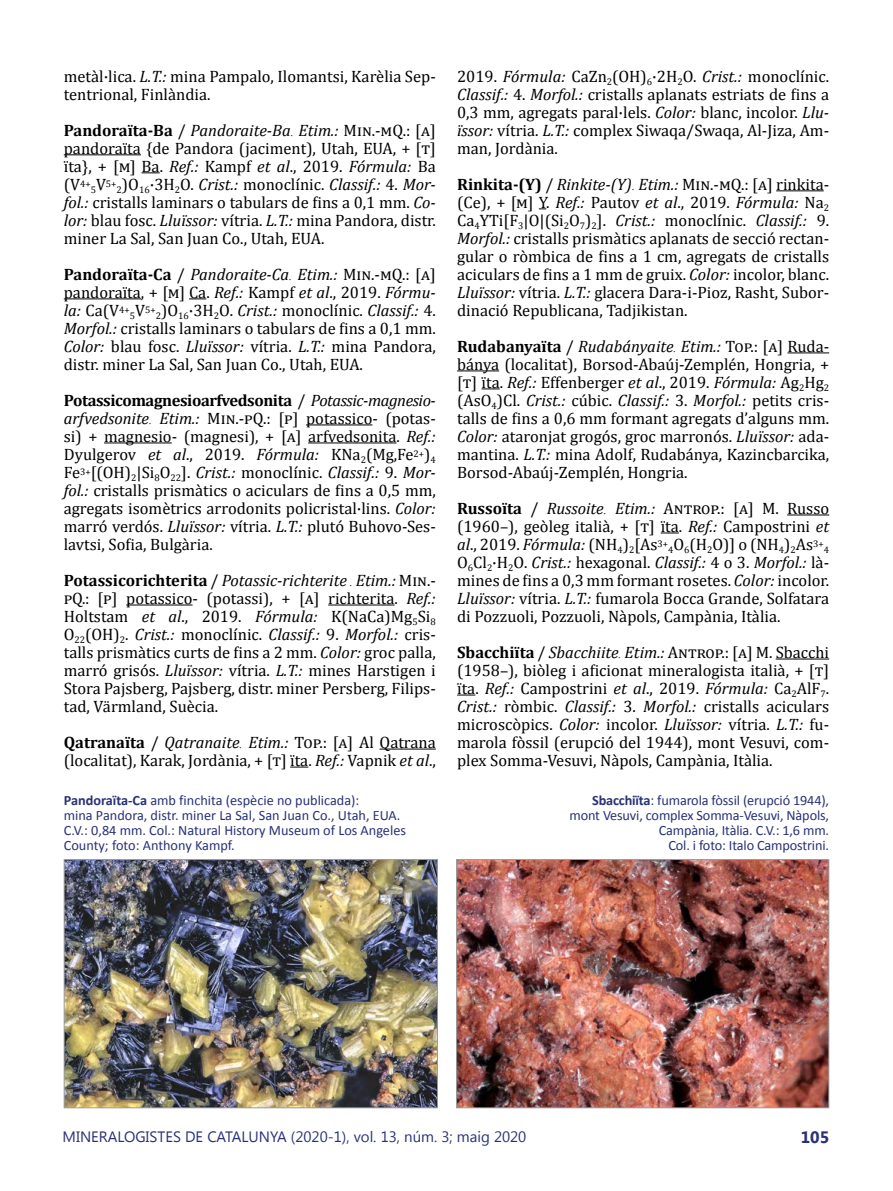
<style>
.page{position:relative;width:893px;height:1191px;background:#fff}
.page>*{position:absolute;margin:0;border:0;box-sizing:border-box;transform-origin:0 0}
.t1{font:16.5px/18px "Cambria";color:#000;text-align:justify}
.t2{font:700 16.5px "Segoe UI";color:#283277}
.t3{font:15px "Segoe UI";color:#283277}
.t4{font:14.25px/15px "Calibri";letter-spacing:-.01em;color:#283277}
.t5{font:9.6px "Cambria";color:#000}
.s1{font-style:italic}
.s2{font-weight:700}
.s3{font-family:"Times New Roman";font-style:italic;font-size:12px}
.s4{font-size:16.5px}
</style>
<div class="page">
<hr style="left:64px;top:154px;width:77px;height:1px;background:#000">
<svg style="left:142px;top:172px;width:18px;height:1px"></svg>
<hr style="left:64px;top:298px;width:77px;height:1px;background:#000">
<svg style="left:189px;top:298px;width:17px;height:1px"></svg>
<hr style="left:306px;top:424px;width:66px;height:1px;background:#000">
<hr style="left:104px;top:442px;width:68px;height:1px;background:#000">
<hr style="left:308px;top:442px;width:88px;height:1px;background:#000">
<hr style="left:126px;top:604px;width:67px;height:1px;background:#000">
<hr style="left:328px;top:604px;width:67px;height:1px;background:#000">
<hr style="left:380px;top:748px;width:56px;height:1px;background:#000">
<svg style="left:290px;top:766px;width:18px;height:1px"></svg>
<hr style="left:776px;top:190px;width:48px;height:1px;background:#000">
<hr style="left:787px;top:352px;width:42px;height:1px;background:#000">
<hr style="left:457px;top:370px;width:42px;height:1px;background:#000">
<svg style="left:481px;top:388px;width:19px;height:1px"></svg>
<hr style="left:787px;top:514px;width:42px;height:1px;background:#000">
<svg style="left:661px;top:532px;width:18px;height:1px"></svg>
<hr style="left:776px;top:658px;width:53px;height:1px;background:#000">
<svg style="left:457px;top:694px;width:18px;height:1px"></svg>
<img style="left:66px;top:861px;width:370px;height:245px">
<div style="left:64px;top:859px;width:374px;height:249px;border:1px solid #9d9d9c"></div>
<img style="left:458px;top:861px;width:369px;height:245px">
<div style="left:456px;top:859px;width:373px;height:249px;border:1px solid #9d9d9c"></div>
<p class="t1" style="left:64px;top:67px;width:374px">metàl·lica. <span class="s1">L.T.:</span> mina Pampalo, Ilomantsi, Karèlia Sep&shy;tentrional, Finlàndia.</p>
<p class="t1" style="left:64px;top:121px;width:374px"><span class="s2">Pandoraïta-Ba</span> / <span class="s1">Pandoraite-Ba</span><span class="s3">.</span> <span class="s1">Etim.:</span> Min.-mQ.: [a] pandoraïta {de Pandora (jaciment), Utah, EUA, + [t] ïta}, + [m] Ba. <span class="s1">Ref.:</span> Kampf <span class="s1">et al</span>., 2019. <span class="s1">Fórmula:</span> Ba (V<sup>4+</sup></p>
<p class="t1" style="left:64px;top:175px;width:374px;text-indent:53px"><sub>2</sub>)O<sub>16</sub>·3H<sub>2</sub>O. <span class="s1">Crist.:</span> monoclínic. <span class="s1">Classif.:</span> 4. <span class="s1">Mor&shy;fol.:</span> cristalls laminars o tabulars de fins a 0,1 mm. <span class="s1">Co&shy;lor:</span> blau fosc. <span class="s1">Lluïssor:</span> vítria. <span class="s1">L.T.:</span> mina Pandora, distr. miner La Sal, San Juan Co., Utah, EUA.</p>
<p class="t1" style="left:64px;top:265px;width:374px"><span class="s2">Pandoraïta-Ca</span> / <span class="s1">Pandoraite-Ca</span><span class="s3">.</span> <span class="s1">Etim.:</span> Min.-mQ.: [a] pandoraïta, + [m] Ca. <span class="s1">Ref.:</span> Kampf <span class="s1">et al</span>., 2019. <span class="s1">Fórmu&shy;la:</span> Ca(V<sup>4+</sup></p>
<p class="t5" style="left:91px;top:178px;width:27px">5<span class="s4">V</span>5+</p>
<p class="t1" style="left:64px;top:301px;width:374px;text-indent:92px"><sub>2</sub>)O<sub>16</sub>·3H<sub>2</sub>O. <span class="s1">Crist.:</span> monoclínic. <span class="s1">Classif.:</span> 4.<br><span class="s1">Morfol.:</span> cristalls laminars o tabulars de fins a 0,1 mm.<br><span class="s1">Color:</span> blau fosc. <span class="s1">Lluïssor:</span> vítria. <span class="s1">L.T.:</span> mina Pandora, distr. miner La Sal, San Juan Co., Utah, EUA.</p>
<p class="t1" style="left:64px;top:391px;width:374px"><span class="s2">Potassicomagnesioarfvedsonita</span> / <span class="s1">Potassic-magnesio&shy;arfvedsonite</span><span class="s3">.</span> <span class="s1">Etim.:</span> Min.-pQ.: [p] potassico- (potas&shy;si) + magnesio- (magnesi), + [a] arfvedsonita. <span class="s1">Ref.:<br></span>Dyulgerov <span class="s1">et al</span>., 2019. <span class="s1">Fórmula:</span> KNa<sub>2</sub>(Mg,Fe<sup>2+</sup>)<sub>4<br></sub>Fe<sup>3+</sup>[(OH)<sub>2</sub>|Si<sub>8</sub>O<sub>22</sub>]. <span class="s1">Crist.:</span> monoclínic. <span class="s1">Classif.:</span> 9. <span class="s1">Mor&shy;fol.:</span> cristalls prismàtics o aciculars de fins a 0,5 mm, agregats isomètrics arrodonits policristal·lins. <span class="s1">Color: </span>marró verdós. <span class="s1">Lluïssor:</span> vítria. <span class="s1">L.T.:</span> plutó Buhovo-Ses&shy;lavtsi, Sofia, Bulgària.</p>
<p class="t1" style="left:64px;top:571px;width:374px"><span class="s2">Potassicorichterita</span> / <span class="s1">Potassic-richterite</span> <span class="s3">.</span> <span class="s1">Etim.:</span> Min.- pQ.: [p] potassico- (potassi), + [a] richterita. <span class="s1">Ref.:<br></span>Holtstam <span class="s1">et al</span>., 2019. <span class="s1">Fórmula:</span> K(NaCa)Mg<sub>5</sub>Si<sub>8<br></sub>O<sub>22</sub>(OH)<sub>2</sub>. <span class="s1">Crist.:</span> monoclínic. <span class="s1">Classif.:</span> 9. <span class="s1">Morfol.:</span> cris&shy;talls prismàtics curts de fins a 2 mm. <span class="s1">Color:</span> groc palla, marró grisós. <span class="s1">Lluïssor:</span> vítria. <span class="s1">L.T.:</span> mines Harstigen i Stora Pajsberg, Pajsberg, distr. miner Persberg, Filips&shy;tad, Värmland, Suècia.</p>
<p class="t1" style="left:64px;top:733px;width:374px"><span class="s2">Qatranaïta</span> / <span class="s1">Qatranaite</span><span class="s3">.</span> <span class="s1">Etim.:</span> Top.: [a] Al Qatrana (localitat), Karak, Jordània, + [t] ïta. <span class="s1">Ref.:</span> Vapnik <span class="s1">et al</span>.,</p>
<p class="t5" style="left:130px;top:304px;width:27px">5<span class="s4">V</span>5+</p>
<p class="t1" style="left:457px;top:67px;width:374px">2019. <span class="s1">Fórmula:</span> CaZn<sub>2</sub>(OH)<sub>6</sub>·2H<sub>2</sub>O. <span class="s1">Crist.:</span> monoclínic.<br><span class="s1">Classif.:</span> 4. <span class="s1">Morfol.:</span> cristalls aplanats estriats de fins a 0,3 mm, agregats paral·lels. <span class="s1">Color:</span> blanc, incolor. <span class="s1">Llu&shy;ïssor:</span> vítria. <span class="s1">L.T.:</span> complex Siwaqa/Swaqa, Al-Jiza, Am&shy;man, Jordània.</p>
<p class="t1" style="left:457px;top:175px;width:374px"><span class="s2">Rinkita-(Y)</span> / <span class="s1">Rinkite-(Y)</span><span class="s3">.</span> <span class="s1">Etim.:</span> Min.-mQ.: [a] rinkita-(Ce), + [m] Y. <span class="s1">Ref.:</span> Pautov <span class="s1">et al</span>., 2019. <span class="s1">Fórmula:</span> Na<sub>2<br></sub>Ca<sub>4</sub>YTi[F<sub>3</sub>|O|(Si<sub>2</sub>O<sub>7</sub>)<sub>2</sub>]. <span class="s1">Crist.:</span> monoclínic. <span class="s1">Classif.:</span> 9.<br><span class="s1">Morfol.:</span> cristalls prismàtics aplanats de secció rectan&shy;gular o ròmbica de fins a 1 cm, agregats de cristalls aciculars de fins a 1 mm de gruix. <span class="s1">Color:</span> incolor, blanc.<br><span class="s1">Lluïssor:</span> vítria. <span class="s1">L.T.:</span> glacera Dara-i-Pioz, Rasht, Subor&shy;dinació Republicana, Tadjikistan.</p>
<p class="t1" style="left:457px;top:337px;width:374px"><span class="s2">Rudabanyaïta</span> / <span class="s1">Rudabányaite</span><span class="s3">.</span> <span class="s1">Etim.:</span> Top.: [a] Ruda&shy;bánya (localitat), Borsod-Abaúj-Zemplén, Hongria, + [t] ïta. <span class="s1">Ref.:</span> Effenberger <span class="s1">et al</span>., 2019. <span class="s1">Fórmula:</span> Ag<sub>2</sub>Hg<sub>2 </sub>(AsO<sub>4</sub>)Cl. <span class="s1">Crist.:</span> cúbic. <span class="s1">Classif.:</span> 3. <span class="s1">Morfol.:</span> petits cris&shy;talls de fins a 0,6 mm formant agregats d’alguns mm.<br><span class="s1">Color:</span> ataronjat grogós, groc marronós. <span class="s1">Lluïssor:</span> ada&shy;mantina. <span class="s1">L.T.:</span> mina Adolf, Rudabánya, Kazincbarcika, Borsod-Abaúj-Zemplén, Hongria.</p>
<p class="t1" style="left:457px;top:499px;width:374px"><span class="s2">Russoïta</span> / <span class="s1">Russoite</span><span class="s3">.</span> <span class="s1">Etim.:</span> Antrop.: [a] M. Russo (1960–), geòleg italià, + [t] ïta. <span class="s1">Ref.:</span> Campostrini <span class="s1">et al</span>., 2019. <span class="s1">Fórmula:</span> (NH<sub>4</sub>)<sub>2</sub>[As<sup>3+</sup><sub>4</sub>O<sub>6</sub>(H<sub>2</sub>O)] o (NH<sub>4</sub>)<sub>2</sub>As<sup>3+</sup></p>
<p class="t5" style="left:824px;top:544px;width:7px">4</p>
<p class="t1" style="left:457px;top:553px;width:374px">O<sub>6</sub>Cl<sub>2</sub>·H<sub>2</sub>O. <span class="s1">Crist.:</span> hexagonal. <span class="s1">Classif.:</span> 4 o 3. <span class="s1">Morfol.:</span> là&shy;mines de fins a 0,3 mm formant rosetes. <span class="s1">Color:</span> incolor.<br><span class="s1">Lluïssor:</span> vítria. <span class="s1">L.T.:</span> fumarola Bocca Grande, Solfatara di Pozzuoli, Pozzuoli, Nàpols, Campània, Itàlia.</p>
<p class="t1" style="left:457px;top:643px;width:374px"><span class="s2">Sbacchiïta</span> / <span class="s1">Sbacchiite</span><span class="s3">.</span> <span class="s1">Etim.:</span> Antrop.: [a] M. Sbacchi (1958–), biòleg i aficionat mineralogista italià, + [t] ïta. <span class="s1">Ref.:</span> Campostrini <span class="s1">et al</span>., 2019. <span class="s1">Fórmula:</span> Ca<sub>2</sub>AlF<sub>7</sub>.<br><span class="s1">Crist.:</span> ròmbic. <span class="s1">Classif.:</span> 3. <span class="s1">Morfol.:</span> cristalls aciculars microscòpics. <span class="s1">Color:</span> incolor. <span class="s1">Lluïssor:</span> vítria. <span class="s1">L.T.:</span> fu&shy;marola fòssil (erupció del 1944), mont Vesuvi, com&shy;plex Somma-Vesuvi, Nàpols, Campània, Itàlia.</p>
<p class="t4" style="left:64px;top:793px;width:344px"><span class="s2">Pandoraïta-Ca</span> amb finchita (espècie no publicada):<br>mina Pandora, distr. miner La Sal, San Juan Co., Utah, EUA.<br>C.V.: 0,84 mm. Col.: Natural History Museum of Los Angeles County; foto: Anthony Kampf.</p>
<p class="t4" style="left:569px;top:793px;width:261px;text-align:right"><span class="s2">Sbacchiïta</span>: fumarola fòssil (erupció 1944), mont Vesuvi, complex Somma-Vesuvi, Nàpols, Campània, Itàlia. C.V.: 1,6 mm.<br>Col. i foto: Italo Campostrini.</p>
<p class="t3" style="left:63px;top:1126px;width:465px">MINERALOGISTES DE CATALUNYA (2020-1), vol. 13, núm. 3; maig 2020</p>
<p class="t2" style="left:801px;top:1125px;width:30px">105</p>
</div>
